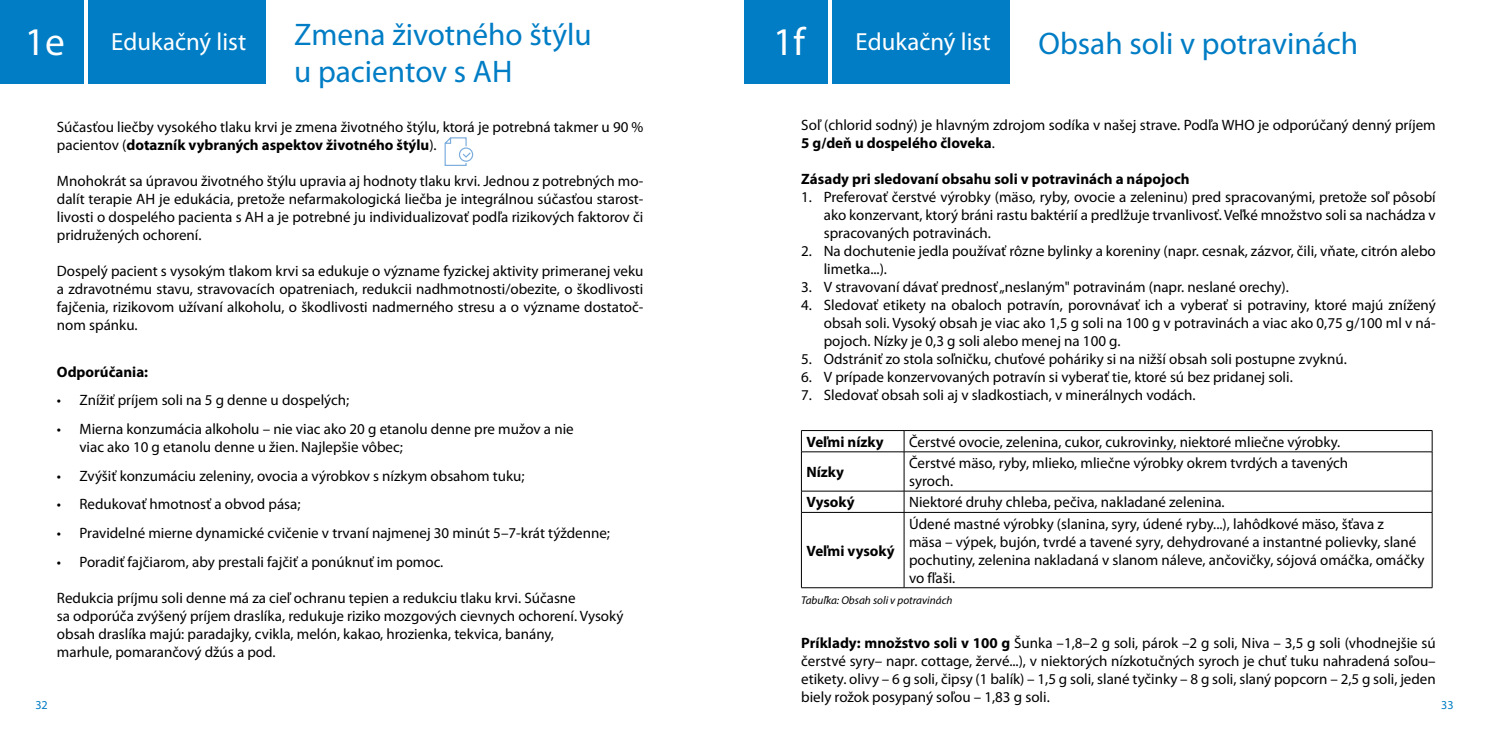
<style>
.page{position:relative;width:1489px;height:745px;background:#fff}
.page>*{position:absolute;margin:0;border:0;box-sizing:border-box;transform-origin:0 0}
.t1{font:39.38px "Myriad Pro";color:#fff}
.t2{font:31.25px/37.5px "Myriad Pro";color:#007dc5}
.t3{font:24.75px "Myriad Pro";color:#fff}
.t4{font:15px/18px "Myriad Pro";color:#000}
.t5{font:700 15px "Myriad Pro";color:#000}
.t6{font:12.12px "Myriad Pro";color:#007dc5}
.t7{font:italic 11.25px "Myriad Pro";color:#000}
.s1{font-size:39.38px}
.s2{font-weight:700}
</style>
<div class="page">
<div style="left:0;top:0;width:84px;height:84px;background:#007dc5"></div>
<div style="left:744px;top:0;width:83px;height:84px;background:#007dc5"></div>
<div style="left:88px;top:0;width:178px;height:84px;background:#007dc5"></div>
<div style="left:832px;top:0;width:178px;height:84px;background:#007dc5"></div>
<hr style="left:801px;top:430px;width:103px;height:1px;background:#000">
<svg style="left:801px;top:430px;width:1px;height:21px"></svg>
<hr style="left:904px;top:430px;width:528px;height:1px;background:#000">
<svg style="left:903px;top:430px;width:1px;height:21px"></svg>
<svg style="left:1431px;top:430px;width:1px;height:21px"></svg>
<hr style="left:801px;top:451px;width:103px;height:1px;background:#000">
<hr style="left:801px;top:451px;width:1px;height:39px;background:#000">
<hr style="left:904px;top:451px;width:528px;height:1px;background:#000">
<hr style="left:903px;top:451px;width:1px;height:39px;background:#000">
<hr style="left:1431px;top:451px;width:1px;height:39px;background:#000">
<hr style="left:801px;top:490px;width:103px;height:1px;background:#000">
<svg style="left:801px;top:491px;width:1px;height:21px"></svg>
<hr style="left:904px;top:490px;width:528px;height:1px;background:#000">
<svg style="left:903px;top:491px;width:1px;height:21px"></svg>
<svg style="left:1431px;top:491px;width:1px;height:21px"></svg>
<hr style="left:801px;top:512px;width:103px;height:1px;background:#000">
<hr style="left:801px;top:512px;width:1px;height:75px;background:#000">
<hr style="left:904px;top:512px;width:528px;height:1px;background:#000">
<hr style="left:903px;top:512px;width:1px;height:75px;background:#000">
<hr style="left:1431px;top:512px;width:1px;height:75px;background:#000">
<hr style="left:801px;top:587px;width:103px;height:1px;background:#000">
<hr style="left:904px;top:587px;width:528px;height:1px;background:#000">
<svg style="left:444px;top:137px;width:30px;height:29px"></svg>
<h2 class="t2" style="left:294px;top:15px;width:299px">Zmena životného štýlu u pacientov s AH</h2>
<h2 class="t2" style="left:1038px;top:24px;width:321px">Obsah soli v potravinách</h2>
<h3 class="t3" style="left:25px;top:27px;width:223px"><span class="s1">1e</span> Edukačný list</h3>
<h1 class="t1" style="left:773px;top:17px;width:33px">1f</h1>
<h3 class="t3" style="left:855px;top:27px;width:136px">Edukačný list</h3>
<p class="t4" style="left:57px;top:117px;width:588px">Súčasťou liečby vysokého tlaku krvi je zmena životného štýlu, ktorá je potrebná takmer u 90 % pacientov (<span class="s2">dotazník vybraných aspektov životného štýlu</span>).</p>
<p class="t4" style="left:57px;top:171px;width:588px;text-align:justify">Mnohokrát sa úpravou životného štýlu upravia aj hodnoty tlaku krvi. Jednou z potrebných mo&shy;dalít terapie AH je edukácia, pretože nefarmakologická liečba je integrálnou súčasťou starost&shy;livosti o dospelého pacienta s AH a je potrebné ju individualizovať podľa rizikových faktorov či pridružených ochorení.</p>
<p class="t4" style="left:57px;top:261px;width:588px;text-align:justify">Dospelý pacient s vysokým tlakom krvi sa edukuje o význame fyzickej aktivity primeranej veku a zdravotnému stavu, stravovacích opatreniach, redukcii nadhmotnosti/obezite, o škodlivosti fajčenia, rizikovom užívaní alkoholu, o škodlivosti nadmerného stresu a o význame dostatoč&shy;nom spánku.</p>
<p class="t5" style="left:57px;top:361px;width:93px">Odporúčania:</p>
<p class="t4" style="left:57px;top:391px;width:294px">• Znížiť príjem soli na 5 g denne u dospelých;</p>
<p class="t4" style="left:79px;top:419px;width:496px;text-indent:-22px">• Mierna konzumácia alkoholu – nie viac ako 20 g etanolu denne pre mužov a nie viac ako 10 g etanolu denne u žien. Najlepšie vôbec;</p>
<p class="t4" style="left:57px;top:466px;width:469px">• Zvýšiť konzumáciu zeleniny, ovocia a výrobkov s nízkym obsahom tuku;</p>
<p class="t4" style="left:57px;top:494px;width:245px">• Redukovať hmotnosť a obvod pása;</p>
<p class="t4" style="left:57px;top:523px;width:554px">• Pravidelné mierne dynamické cvičenie v trvaní najmenej 30 minút 5–7-krát týždenne;</p>
<p class="t4" style="left:57px;top:552px;width:388px">• Poradiť fajčiarom, aby prestali fajčiť a ponúknuť im pomoc.</p>
<p class="t4" style="left:57px;top:588px;width:568px">Redukcia príjmu soli denne má za cieľ ochranu tepien a redukciu tlaku krvi. Súčasne<br>sa odporúča zvýšený príjem draslíka, redukuje riziko mozgových cievnych ochorení. Vysoký obsah draslíka majú: paradajky, cvikla, melón, kakao, hrozienka, tekvica, banány,<br>marhule, pomarančový džús a pod.</p>
<p class="t6" style="left:35px;top:697px;width:14px">32</p>
<p class="t4" style="left:801px;top:115px;width:636px">Soľ (chlorid sodný) je hlavným zdrojom sodíka v našej strave. Podľa WHO je odporúčaný denný príjem<br><span class="s2">5 g/deň u dospelého človeka</span>.</p>
<p class="t5" style="left:801px;top:169px;width:390px">Zásady pri sledovaní obsahu soli v potravinách a nápojoch</p>
<p class="t4" style="left:823px;top:187px;width:613px;text-align:justify;text-indent:-22px">1. Preferovať čerstvé výrobky (mäso, ryby, ovocie a zeleninu) pred spracovanými, pretože soľ pôsobí ako konzervant, ktorý bráni rastu baktérií a predlžuje trvanlivosť. Veľké množstvo soli sa nachádza v spracovaných potravinách.</p>
<p class="t4" style="left:823px;top:241px;width:613px;text-indent:-22px">2. Na dochutenie jedla používať rôzne bylinky a koreniny (napr. cesnak, zázvor, čili, vňate, citrón alebo limetka...).</p>
<p class="t4" style="left:801px;top:277px;width:489px">3. V stravovaní dávať prednosť „neslaným" potravinám (napr. neslané orechy).</p>
<p class="t4" style="left:823px;top:295px;width:613px;text-align:justify;text-indent:-22px">4. Sledovať etikety na obaloch potravín, porovnávať ich a vyberať si potraviny, ktoré majú znížený obsah soli. Vysoký obsah je viac ako 1,5 g soli na 100 g v potravinách a viac ako 0,75 g/100 ml v ná&shy;pojoch. Nízky je 0,3 g soli alebo menej na 100 g.</p>
<p class="t4" style="left:801px;top:349px;width:547px">5. Odstrániť zo stola soľničku, chuťové poháriky si na nižší obsah soli postupne zvyknú.</p>
<p class="t4" style="left:801px;top:367px;width:493px">6. V prípade konzervovaných potravín si vyberať tie, ktoré sú bez pridanej soli.</p>
<p class="t4" style="left:801px;top:385px;width:396px">7. Sledovať obsah soli aj v sladkostiach, v minerálnych vodách.</p>
<p class="t5" style="left:806px;top:431px;width:79px">Veľmi nízky</p>
<p class="t4" style="left:909px;top:432px;width:433px">Čerstvé ovocie, zelenina, cukor, cukrovinky, niektoré mliečne výrobky.</p>
<p class="t5" style="left:806px;top:462px;width:39px">Nízky</p>
<p class="t4" style="left:909px;top:453px;width:440px">Čerstvé mäso, ryby, mlieko, mliečne výrobky okrem tvrdých a tavených syroch.</p>
<p class="t5" style="left:806px;top:492px;width:50px">Vysoký</p>
<p class="t4" style="left:909px;top:493px;width:317px">Niektoré druhy chleba, pečiva, nakladané zelenina.</p>
<p class="t5" style="left:806px;top:540px;width:90px">Veľmi vysoký</p>
<p class="t4" style="left:909px;top:514px;width:517px">Údené mastné výrobky (slanina, syry, údené ryby...), lahôdkové mäso, šťava z<br>mäsa – výpek, bujón, tvrdé a tavené syry, dehydrované a instantné polievky, slané pochutiny, zelenina nakladaná v slanom náleve, ančovičky, sójová omáčka, omáčky vo fľaši.</p>
<p class="t7" style="left:801px;top:593px;width:153px">Tabuľka: Obsah soli v potravinách</p>
<p class="t4" style="left:801px;top:633px;width:636px;text-align:justify"><span class="s2">Príklady: množstvo soli v 100 g</span> Šunka –1,8–2 g soli, párok –2 g soli, Niva – 3,5 g soli (vhodnejšie sú čerstvé syry– napr. cottage, žervé...), v niektorých nízkotučných syroch je chuť tuku nahradená soľou– etikety. olivy – 6 g soli, čipsy (1 balík) – 1,5 g soli, slané tyčinky – 8 g soli, slaný popcorn – 2,5 g soli, jeden biely rožok posypaný soľou – 1,83 g soli.</p>
<p class="t6" style="left:1440px;top:697px;width:14px">33</p>
</div>
